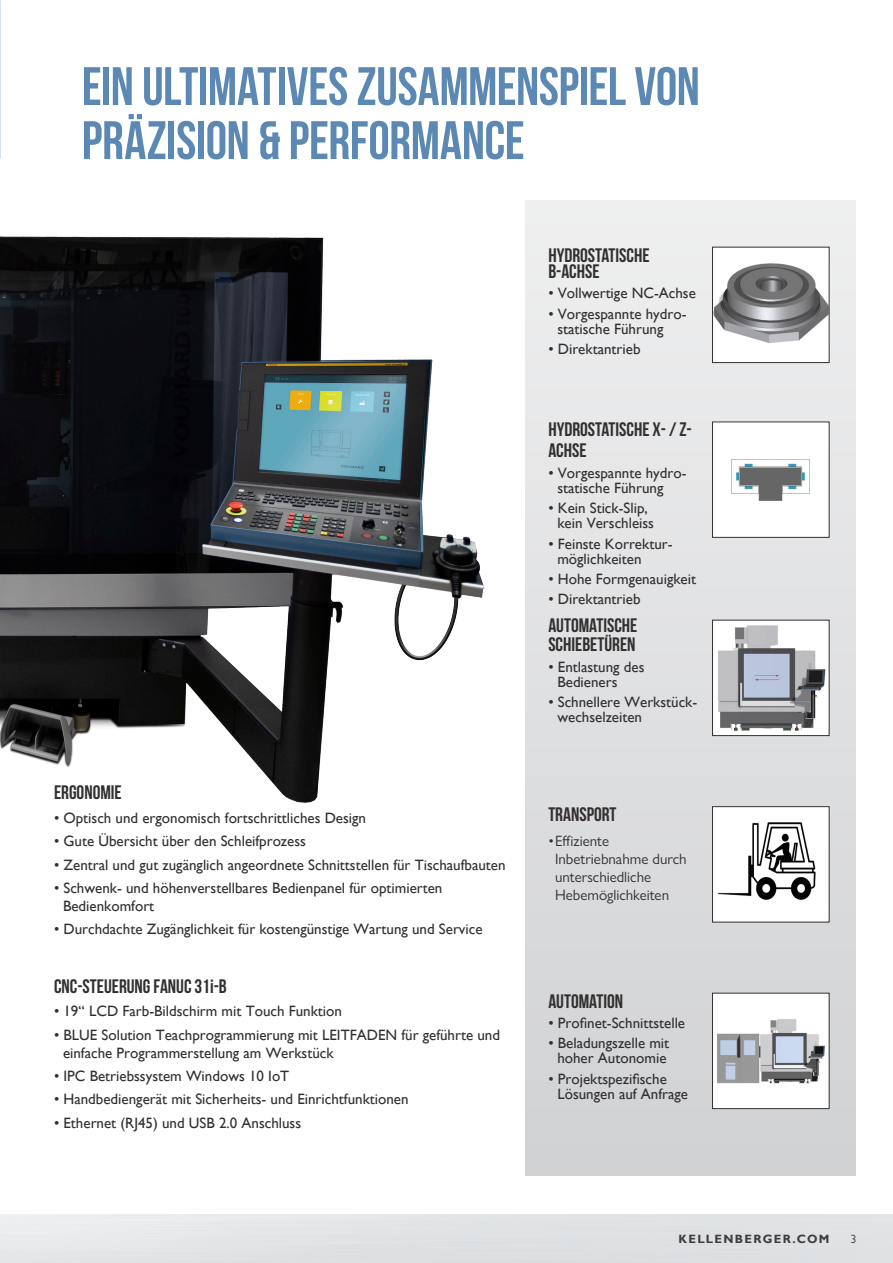
<style>
.page{position:relative;width:893px;height:1263px;background:#fff}
.page>*{position:absolute;margin:0;border:0;box-sizing:border-box;transform-origin:0 0}
.t1{font:54px/54px "Bebas Neue";letter-spacing:-.005em;color:#5c89b4}
.t2{font:19.5px/16.5px "Bebas Neue";color:#312f30}
.t3{font:15px/15px "Gill Sans";color:#312f30}
.t4{font:15px/18px "Gill Sans Nova";color:#312f30}
.t5{font:700 12px "Gill Sans";letter-spacing:.11em;color:#3e3e3f}
.t6{font:12px "Gill Sans Nova";color:#3e3e3f}
.s1{font-family:"Bebas Neue Pro";font-weight:700}
</style>
<div class="page">
<div style="left:525px;top:200px;width:331px;height:976px;background:linear-gradient(to bottom,#eeeeef,#d0d1d3)"></div>
<img style="left:0;top:236px;width:485px;height:567px">
<div style="left:712px;top:993px;width:117px;height:115px;background:#fff"></div>
<img style="left:717px;top:1019px;width:108px;height:64px">
<div style="left:712px;top:993px;width:117px;height:116px;border:1px solid #312f30"></div>
<div style="left:712px;top:620px;width:117px;height:116px;background:#fff"></div>
<img style="left:718px;top:625px;width:108px;height:106px">
<div style="left:712px;top:620px;width:117px;height:116px;border:1px solid #312f30"></div>
<img style="left:714px;top:424px;width:113px;height:111px">
<div style="left:712px;top:247px;width:117px;height:116px;background:#fff"></div>
<img style="left:714px;top:263px;width:113px;height:80px">
<div style="left:712px;top:247px;width:117px;height:116px;border:1px solid #312f30"></div>
<div style="left:712px;top:807px;width:117px;height:115px;background:#fff"></div>
<img style="left:717px;top:822px;width:99px;height:78px">
<div style="left:712px;top:806px;width:117px;height:116px;border:1px solid #312f30"></div>
<p class="t1" style="left:82px;top:59px;width:619px">EIN ULTIMATIVES ZUSAMMENSPIEL VON<br>PRÄZISION &amp; PERFORMANCE</p>
<p class="t2" style="left:548px;top:246px;width:103px">HYDROSTATISCHE<br>B-ACHSE</p>
<p class="t3" style="left:548px;top:286px;width:149px">• Vollwertige NC-Achse</p>
<p class="t3" style="left:557px;top:306px;width:131px;text-indent:-9px">• Vorgespannte hydro&shy;statische Führung</p>
<p class="t3" style="left:548px;top:342px;width:94px">• Direktantrieb</p>
<p class="t2" style="left:548px;top:421px;width:145px">HYDROSTATISCHE X- / Z-</p>
<p class="t2" style="left:548px;top:442px;width:40px">ACHSE</p>
<p class="t3" style="left:557px;top:465px;width:131px;text-indent:-9px">• Vorgespannte hydro&shy;statische Führung</p>
<p class="t3" style="left:557px;top:500px;width:98px;text-indent:-9px">• Kein Stick-Slip, kein Verschleiss</p>
<p class="t3" style="left:557px;top:536px;width:117px;text-indent:-9px">• Feinste Korrektur&shy;möglichkeiten</p>
<p class="t3" style="left:548px;top:571px;width:149px">• Hohe Formgenauigkeit</p>
<p class="t3" style="left:548px;top:592px;width:94px">• Direktantrieb</p>
<p class="t2" style="left:54px;top:784px;width:69px">ERGONOMIE</p>
<p class="t3" style="left:54px;top:810px;width:314px">• Optisch und ergonomisch fortschrittliches Design</p>
<p class="t3" style="left:54px;top:833px;width:253px">• Gute Übersicht über den Schleifprozess</p>
<p class="t3" style="left:54px;top:857px;width:453px">• Zentral und gut zugänglich angeordnete Schnittstellen für Tischaufbauten</p>
<p class="t3" style="left:63px;top:879px;width:381px;line-height:18px;text-indent:-9px">• Schwenk- und höhenverstellbares Bedienpanel für optimierten<br>Bedienkomfort</p>
<p class="t3" style="left:54px;top:921px;width:430px">• Durchdachte Zugänglichkeit für kostengünstige Wartung und Service</p>
<p class="t2" style="left:54px;top:977px;width:174px">CNC-STEUERUNG FANUC 31<span class="s1">i</span>-B</p>
<p class="t3" style="left:54px;top:1003px;width:290px">• 19“ LCD Farb-Bildschirm mit Touch Funktion</p>
<p class="t3" style="left:63px;top:1025px;width:439px;line-height:18px;text-indent:-9px">• BLUE Solution Teachprogrammierung mit LEITFADEN für geführte und einfache Programmerstellung am Werkstück</p>
<p class="t3" style="left:54px;top:1068px;width:237px">• IPC Betriebssystem Windows 10 IoT</p>
<p class="t3" style="left:54px;top:1091px;width:356px">• Handbediengerät mit Sicherheits- und Einrichtfunktionen</p>
<p class="t3" style="left:54px;top:1115px;width:249px">• Ethernet (RJ45) und USB 2.0 Anschluss</p>
<p class="t2" style="left:548px;top:615px;width:91px;line-height:19.5px">AUTOMATISCHE<br>SCHIEBETÜREN</p>
<p class="t3" style="left:557px;top:659px;width:89px;text-indent:-9px">• Entlastung des<br>Bedieners</p>
<p class="t3" style="left:557px;top:694px;width:141px;text-indent:-9px">• Schnellere Werkstück&shy;wechselzeiten</p>
<p class="t2" style="left:548px;top:806px;width:70px">TRANSPORT</p>
<p class="t4" style="left:555px;top:831px;width:133px;text-indent:-7px">•Effiziente<br>Inbetriebnahme durch unterschiedliche<br>Hebemöglichkeiten</p>
<p class="t2" style="left:548px;top:992px;width:76px">AUTOMATION</p>
<p class="t3" style="left:548px;top:1015px;width:138px">• Profinet-Schnittstelle</p>
<p class="t3" style="left:548px;top:1036px;width:122px;text-align:center">• Beladungszelle mit hoher Autonomie</p>
<p class="t3" style="left:557px;top:1071px;width:132px;text-indent:-9px">• Projektspezifische<br>Lösungen auf Anfrage</p>
<p class="t5" style="left:678px;top:1231px;width:153px">KELLENBERGER.COM</p>
<p class="t6" style="left:850px;top:1231px;width:7px">3</p>
</div>
